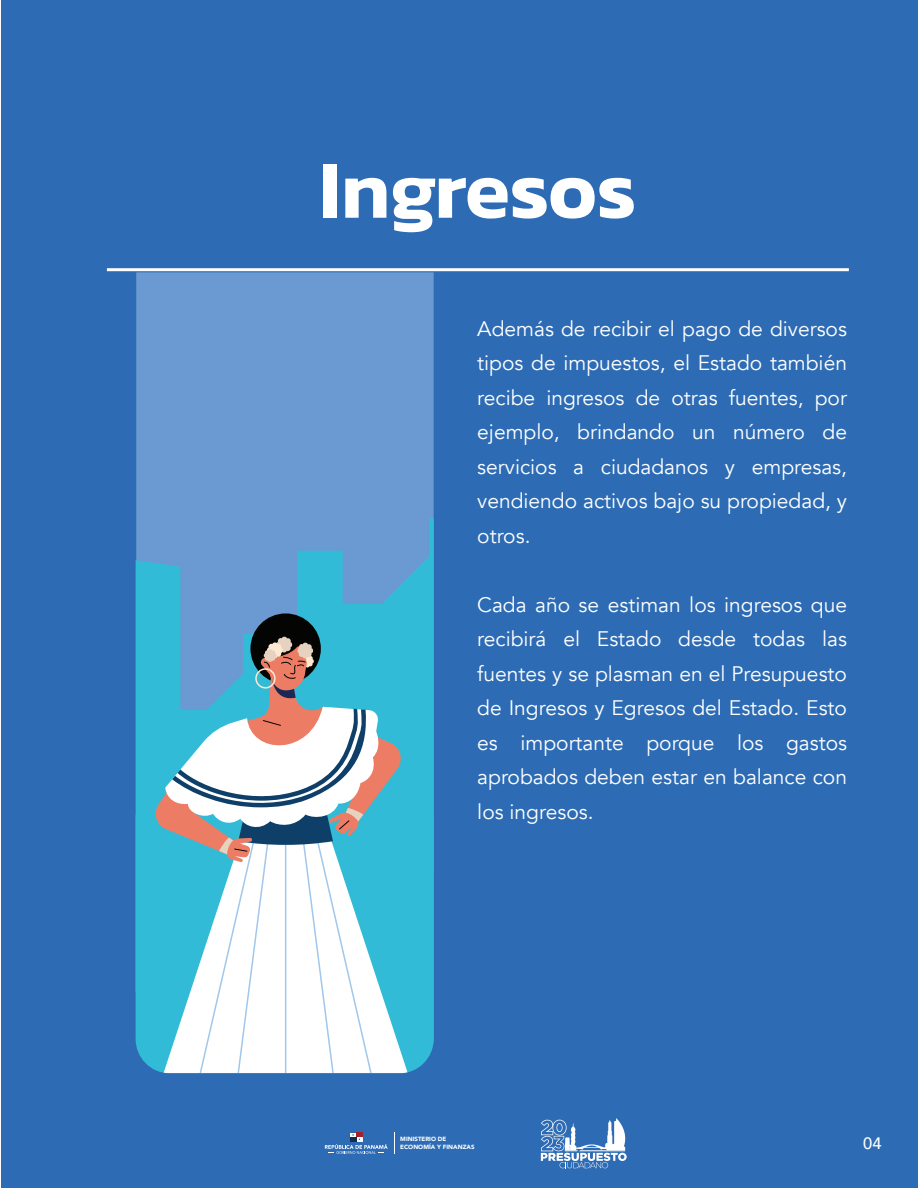
<style>
.page{position:relative;width:918px;height:1188px;background:#fff}
.page>*{position:absolute;margin:0;border:0;box-sizing:border-box;transform-origin:0 0}
.t1{font:600 82.5px "Kanit";letter-spacing:-.005em;color:#fff}
.t2{font:21px/34.5px "Avenir";color:#fff;text-align:justify}
.t3{font:500 16.5px "Avenir";color:#fff}
.t4{font:900 6px/7.4px "Avenir";color:#fff}
</style>
<div class="page">
<div style="left:2px;top:0;width:916px;height:1188px;background:#2d6cb5"></div>
<hr style="left:107px;top:268px;width:742px;height:3px;background:#fff">
<div style="left:136px;top:272px;width:298px;height:246px;background:#6a9ad1"></div>
<svg style="left:136px;top:518px;width:298px;height:297px;background:#50a9d3"></svg>
<div style="left:136px;top:815px;width:298px;height:258px;background:#32bbd7"></div>
<div style="left:250px;top:613px;width:71px;height:71px;background:#040503;border-radius:50%"></div>
<svg style="left:153px;top:637px;width:251px;height:436px"></svg>
<svg style="left:541px;top:1118px;width:86px;height:50px"></svg>
<svg style="left:325px;top:1133px;width:63px;height:21px"></svg>
<svg style="left:394px;top:1133px;width:1px;height:21px"></svg>
<h1 class="t1" style="left:319px;top:127px;width:318px">Ingresos</h1>
<p class="t2" style="left:477px;top:311px;width:371px">Además de recibir el pago de diversos tipos de impuestos, el Estado también recibe ingresos de otras fuentes, por ejemplo, brindando un número de servicios a ciudadanos y empresas, vendiendo activos bajo su propiedad, y otros.</p>
<p class="t2" style="left:477px;top:587px;width:371px">Cada año se estiman los ingresos que recibirá el Estado desde todas las fuentes y se plasman en el Presupuesto de Ingresos y Egresos del Estado. Esto es importante porque los gastos aprobados deben estar en balance con los ingresos.</p>
<p class="t4" style="left:400px;top:1135px;width:76px">MINISTERIO DE<br>ECONOMÍA Y FINANZAS</p>
<p class="t3" style="left:863px;top:1129px;width:20px">04</p>
</div>
